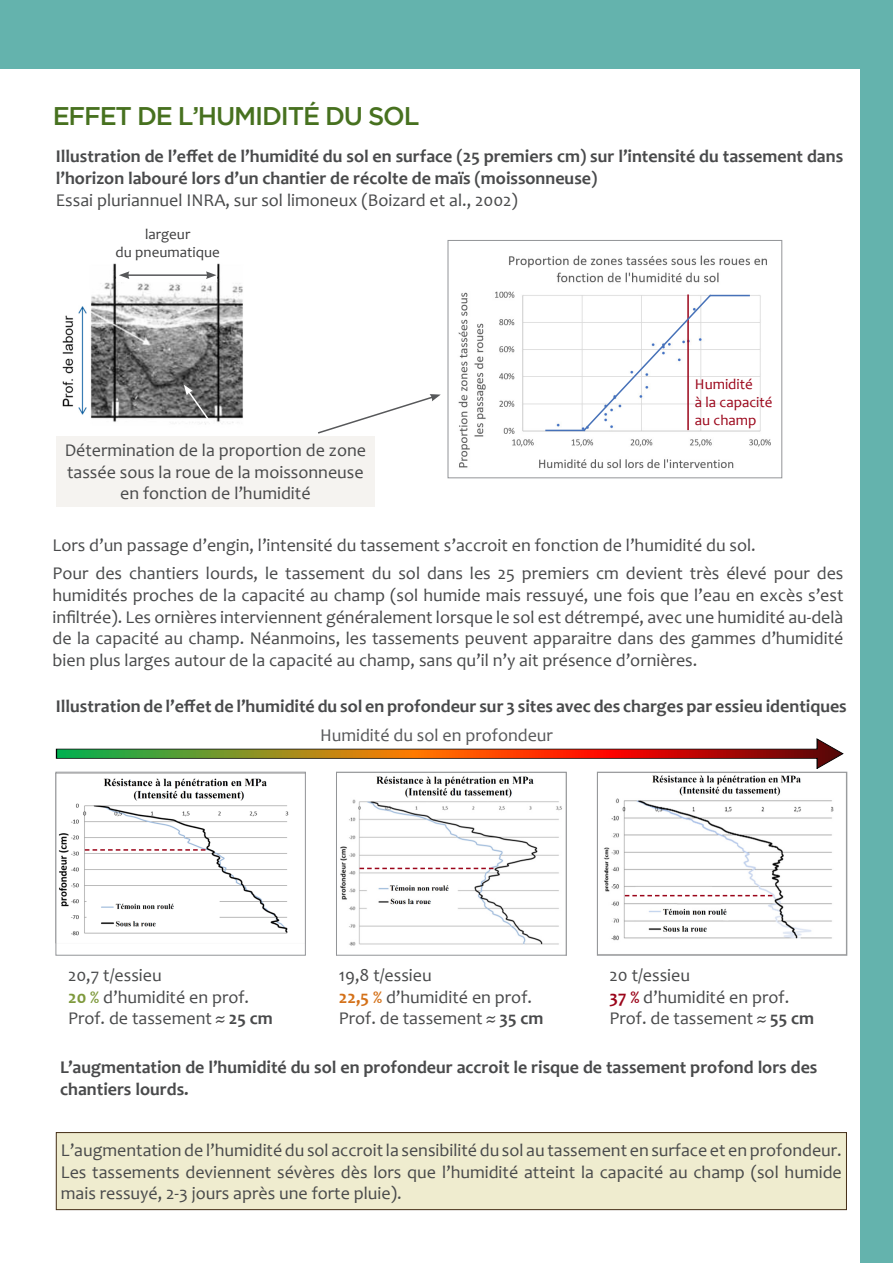
<style>
.page{position:relative;width:893px;height:1263px;background:#fff}
.page>*{position:absolute;margin:0;border:0;box-sizing:border-box;transform-origin:0 0}
.Grand_titre_Maj{font:500 25.5px "Gotham";letter-spacing:-.045em;color:#47711f}
.texte_courant{font:18px/21.6px "Candara";color:#494a4b;text-align:justify}
.texte_courant-2{font:700 18px/21.6px "Candara";color:#494a4b}
.t1{font:18px "Candara";color:#57585a}
.texte_courant-3{font:15px/18px "Candara";color:#9b051a}
.t2{font:15px/18px "Candara";color:#3e3e3f;text-align:center}
.s1{font-weight:700;color:#7e993c}
.s2{font-weight:700}
.s3{font-weight:700;color:#d47119}
.s4{font-weight:700;color:#9b051a}
</style>
<div class="page">
<div style="left:861px;top:0;width:32px;height:1263px;background:#64b3ad"></div>
<div style="left:56px;top:436px;width:319px;height:70px;background:#f5f3f0"></div>
<img style="left:62px;top:263px;width:181px;height:161px">
<hr style="left:127px;top:274px;width:81px;height:2px;background:#57585a">
<svg style="left:206px;top:271px;width:10px;height:8px"></svg>
<svg style="left:119px;top:271px;width:10px;height:8px"></svg>
<img style="left:458px;top:255px;width:313px;height:214px">
<div style="left:448px;top:240px;width:334px;height:238px;border:1px solid #939598"></div>
<img style="left:58px;top:778px;width:231px;height:158px">
<div style="left:56px;top:772px;width:250px;height:183px;border:1px solid #939598"></div>
<img style="left:340px;top:776px;width:222px;height:170px">
<div style="left:336px;top:772px;width:231px;height:183px;border:1px solid #939598"></div>
<img style="left:604px;top:775px;width:230px;height:166px">
<div style="left:597px;top:772px;width:250px;height:183px;border:1px solid #939598"></div>
<svg style="left:56px;top:738px;width:787px;height:31px"></svg>
<div style="left:56px;top:1132px;width:790px;height:77px;background:#efeccf"></div>
<div style="left:56px;top:1132px;width:791px;height:78px;border:1px solid #442e17"></div>
<div style="left:0;top:0;width:893px;height:69px;background:#64b3ad"></div>
<svg style="left:582px;top:293px;width:131px;height:140px"></svg>
<hr style="left:710px;top:295px;width:40px;height:1px;background:#4671b8">
<hr style="left:545px;top:430px;width:40px;height:1px;background:#4671b8">
<svg style="left:318px;top:394px;width:123px;height:40px"></svg>
<svg style="left:184px;top:385px;width:38px;height:40px"></svg>
<svg style="left:85px;top:849px;width:120px;height:2px"></svg>
<svg style="left:359px;top:868px;width:134px;height:1px"></svg>
<svg style="left:625px;top:895px;width:147px;height:1px"></svg>
<p class="Grand_titre_Maj" style="left:53px;top:101px;width:368px">EFFET DE L’HUMIDITÉ DU SOL</p>
<p class="texte_courant-2" style="left:56px;top:146px;width:789px">Illustration de l’effet de l’humidité du sol en surface (25 premiers cm) sur l’intensité du tassement dans l’horizon labouré lors d’un chantier de récolte de maïs (moissonneuse)</p>
<p class="texte_courant" style="left:56px;top:189px;width:463px">Essai pluriannuel INRA, sur sol limoneux (Boizard et al., 2002)</p>
<p class="t2" style="left:116px;top:225px;width:106px">largeur<br>du pneumatique</p>
<p class="texte_courant-3" style="left:695px;top:375px;width:79px">Humidité<br>à la capacité au champ</p>
<p class="texte_courant" style="left:65px;top:439px;width:303px;text-align:center">Détermination de la proportion de zone tassée sous la roue de la moissonneuse en fonction de l’humidité</p>
<p class="texte_courant" style="left:53px;top:534px;width:705px">Lors d’un passage d’engin, l’intensité du tassement s’accroit en fonction de l’humidité du sol.</p>
<p class="texte_courant" style="left:53px;top:562px;width:792px">Pour des chantiers lourds, le tassement du sol dans les 25 premiers cm devient très élevé pour des humidités proches de la capacité au champ (sol humide mais ressuyé, une fois que l’eau en excès s’est infiltrée). Les ornières interviennent généralement lorsque le sol est détrempé, avec une humidité au-delà de la capacité au champ. Néanmoins, les tassements peuvent apparaitre dans des gammes d’humidité bien plus larges autour de la capacité au champ, sans qu’il n’y ait présence d’ornières.</p>
<p class="texte_courant-2" style="left:56px;top:695px;width:792px">Illustration de l’effet de l’humidité du sol en profondeur sur 3 sites avec des charges par essieu identiques</p>
<p class="t1" style="left:320px;top:723px;width:234px">Humidité du sol en profondeur</p>
<p class="texte_courant" style="left:68px;top:964px;width:95px">20,7 t/essieu</p>
<p class="texte_courant" style="left:68px;top:986px;width:183px"><span class="s1">20 %</span> d’humidité en prof.</p>
<p class="texte_courant" style="left:68px;top:1007px;width:206px">Prof. de tassement ≈ <span class="s2">25 cm</span></p>
<p class="texte_courant" style="left:339px;top:964px;width:94px">19,8 t/essieu</p>
<p class="texte_courant" style="left:339px;top:986px;width:195px"><span class="s3">22,5 %</span> d’humidité en prof.</p>
<p class="texte_courant" style="left:339px;top:1007px;width:206px">Prof. de tassement ≈ <span class="s2">35 cm</span></p>
<p class="texte_courant" style="left:610px;top:964px;width:82px">20 t/essieu</p>
<p class="texte_courant" style="left:610px;top:986px;width:181px"><span class="s4">37 %</span> d’humidité en prof.</p>
<p class="texte_courant" style="left:610px;top:1007px;width:206px">Prof. de tassement ≈ <span class="s2">55 cm</span></p>
<p class="texte_courant-2" style="left:60px;top:1056px;width:759px">L’augmentation de l’humidité du sol en profondeur accroit le risque de tassement profond lors des chantiers lourds.</p>
<p class="texte_courant" style="left:61px;top:1139px;width:782px">L’augmentation de l’humidité du sol accroit la sensibilité du sol au tassement en surface et en profondeur.<br>Les tassements deviennent sévères dès lors que l’humidité atteint la capacité au champ (sol humide mais ressuyé, 2-3 jours après une forte pluie).</p>
</div>
